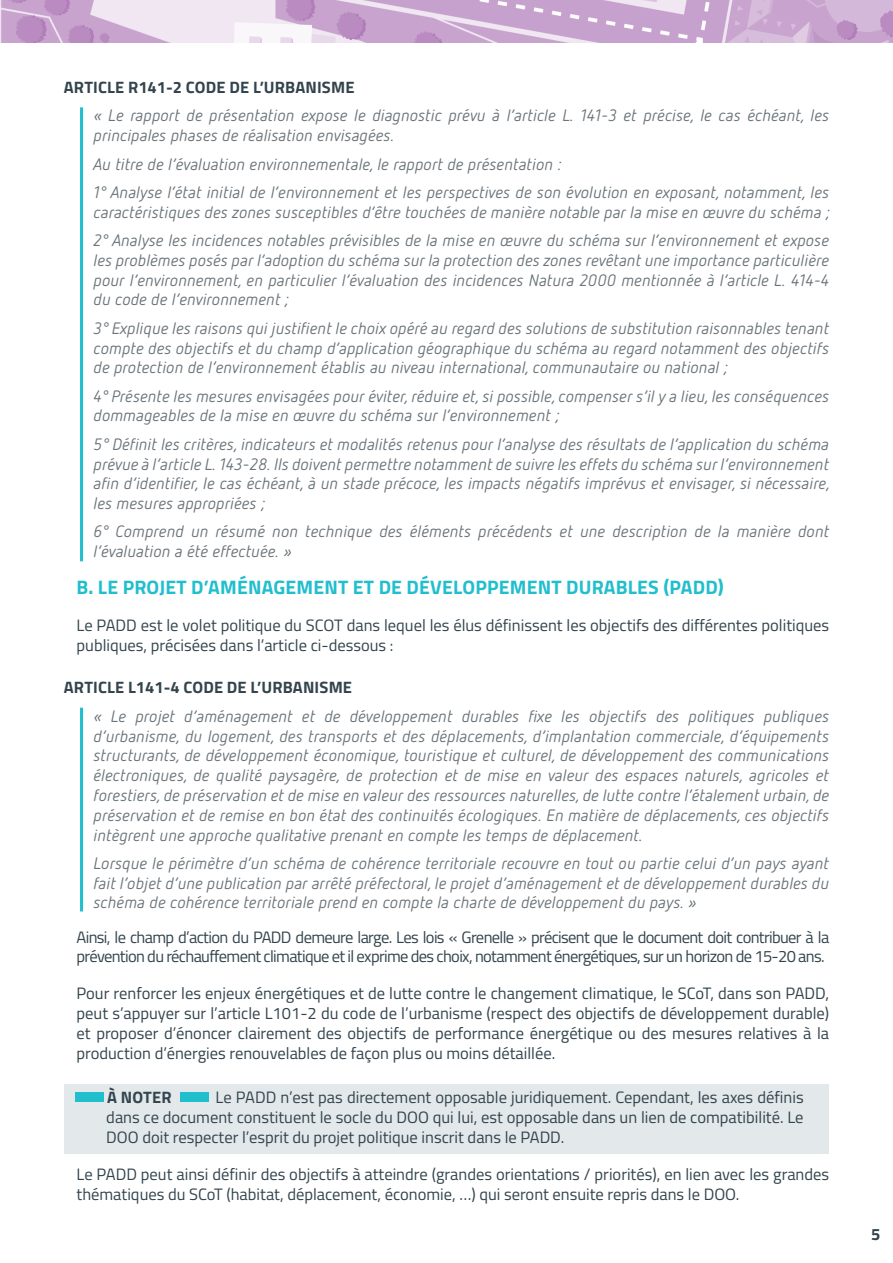
<style>
.page{position:relative;width:893px;height:1263px;background:#fff}
.page>*{position:absolute;margin:0;border:0;box-sizing:border-box;transform-origin:0 0}
.t1{font:700 19.5px "Titillium";letter-spacing:.01em;color:#21bece}
.t2{font:italic 16.5px/19.8px "Netto OT";color:#697379;text-align:justify}
.t3{font:16.5px/19.8px "Titillium";color:#33444d}
.t4{font:16.5px/19.8px "Titillium";letter-spacing:-.04em;color:#33444d}
.t5{font:700 16.5px "Titillium";letter-spacing:.01em;color:#33444d}
</style>
<div class="page">
<img style="left:0;top:0;width:893px;height:43px">
<hr style="left:80px;top:107px;width:3px;height:454px;background:#21bece">
<hr style="left:80px;top:708px;width:3px;height:203px;background:#21bece">
<div style="left:64px;top:1084px;width:764px;height:69px;background:#e3e8eb"></div>
<div style="left:75px;top:1092px;width:28px;height:10px;background:#21bece"></div>
<div style="left:180px;top:1092px;width:29px;height:10px;background:#21bece"></div>
<p class="t5" style="left:64px;top:75px;width:292px">ARTICLE R141-2 CODE DE L’URBANISME</p>
<p class="t2" style="left:94px;top:106px;width:737px">« Le rapport de présentation expose le diagnostic prévu à l’article L. 141-3 et précise, le cas échéant, les principales phases de réalisation envisagées.</p>
<p class="t2" style="left:94px;top:154px;width:470px">Au titre de l’évaluation environnementale, le rapport de présentation :</p>
<p class="t2" style="left:94px;top:182px;width:738px">1° Analyse l’état initial de l’environnement et les perspectives de son évolution en exposant, notamment, les caractéristiques des zones susceptibles d’être touchées de manière notable par la mise en œuvre du schéma ;</p>
<p class="t2" style="left:94px;top:230px;width:737px">2° Analyse les incidences notables prévisibles de la mise en œuvre du schéma sur l’environnement et expose les problèmes posés par l’adoption du schéma sur la protection des zones revêtant une importance particulière pour l’environnement, en particulier l’évaluation des incidences Natura 2000 mentionnée à l’article L. 414-4 du code de l’environnement ;</p>
<p class="t2" style="left:94px;top:318px;width:737px">3° Explique les raisons qui justifient le choix opéré au regard des solutions de substitution raisonnables tenant compte des objectifs et du champ d’application géographique du schéma au regard notamment des objectifs de protection de l’environnement établis au niveau international, communautaire ou national ;</p>
<p class="t2" style="left:94px;top:386px;width:737px">4° Présente les mesures envisagées pour éviter, réduire et, si possible, compenser s’il y a lieu, les conséquences dommageables de la mise en œuvre du schéma sur l’environnement ;</p>
<p class="t2" style="left:94px;top:434px;width:738px">5° Définit les critères, indicateurs et modalités retenus pour l’analyse des résultats de l’application du schéma prévue à l’article L. 143-28. Ils doivent permettre notamment de suivre les effets du schéma sur l’environnement afin d’identifier, le cas échéant, à un stade précoce, les impacts négatifs imprévus et envisager, si nécessaire, les mesures appropriées ;</p>
<p class="t2" style="left:94px;top:521px;width:737px">6° Comprend un résumé non technique des éléments précédents et une description de la manière dont l’évaluation a été effectuée. »</p>
<p class="t1" style="left:77px;top:573px;width:649px">B. LE PROJET D’AMÉNAGEMENT ET DE DÉVELOPPEMENT DURABLES (PADD)</p>
<p class="t3" style="left:77px;top:615px;width:754px">Le PADD est le volet politique du SCOT dans lequel les élus définissent les objectifs des différentes politiques publiques, précisées dans l’article ci-dessous :</p>
<p class="t5" style="left:64px;top:675px;width:290px">ARTICLE L141-4 CODE DE L’URBANISME</p>
<p class="t2" style="left:94px;top:706px;width:737px">« Le projet d’aménagement et de développement durables fixe les objectifs des politiques publiques d’urbanisme, du logement, des transports et des déplacements, d’implantation commerciale, d’équipements structurants, de développement économique, touristique et culturel, de développement des communications électroniques, de qualité paysagère, de protection et de mise en valeur des espaces naturels, agricoles et forestiers, de préservation et de mise en valeur des ressources naturelles, de lutte contre l’étalement urbain, de préservation et de remise en bon état des continuités écologiques. En matière de déplacements, ces objectifs intègrent une approche qualitative prenant en compte les temps de déplacement.</p>
<p class="t2" style="left:94px;top:853px;width:737px">Lorsque le périmètre d’un schéma de cohérence territoriale recouvre en tout ou partie celui d’un pays ayant fait l’objet d’une publication par arrêté préfectoral, le projet d’aménagement et de développement durables du schéma de cohérence territoriale prend en compte la charte de développement du pays. »</p>
<p class="t4" style="left:77px;top:926px;width:754px">Ainsi, le champ d’action du PADD demeure large. Les lois « Grenelle » précisent que le document doit contribuer à la prévention du réchauffement climatique et il exprime des choix, notamment énergétiques, sur un horizon de 15-20 ans.</p>
<p class="t3" style="left:77px;top:983px;width:754px;text-align:justify">Pour renforcer les enjeux énergétiques et de lutte contre le changement climatique, le SCoT, dans son PADD, peut s’appuyer sur l’article L101-2 du code de l’urbanisme (respect des objectifs de développement durable) et proposer d’énoncer clairement des objectifs de performance énergétique ou des mesures relatives à la production d’énergies renouvelables de façon plus ou moins détaillée.</p>
<p class="t5" style="left:107px;top:1084px;width:66px">À NOTER</p>
<p class="t3" style="left:106px;top:1086px;width:699px;text-align:justify;text-indent:109px">Le PADD n’est pas directement opposable juridiquement. Cependant, les axes définis dans ce document constituent le socle du DOO qui lui, est opposable dans un lien de compatibilité. Le DOO doit respecter l’esprit du projet politique inscrit dans le PADD.</p>
<p class="t3" style="left:77px;top:1164px;width:754px">Le PADD peut ainsi définir des objectifs à atteindre (grandes orientations / priorités), en lien avec les grandes thématiques du SCoT (habitat, déplacement, économie, …) qui seront ensuite repris dans le DOO.</p>
<p class="t5" style="left:871px;top:1221px;width:11px">5</p>
</div>
